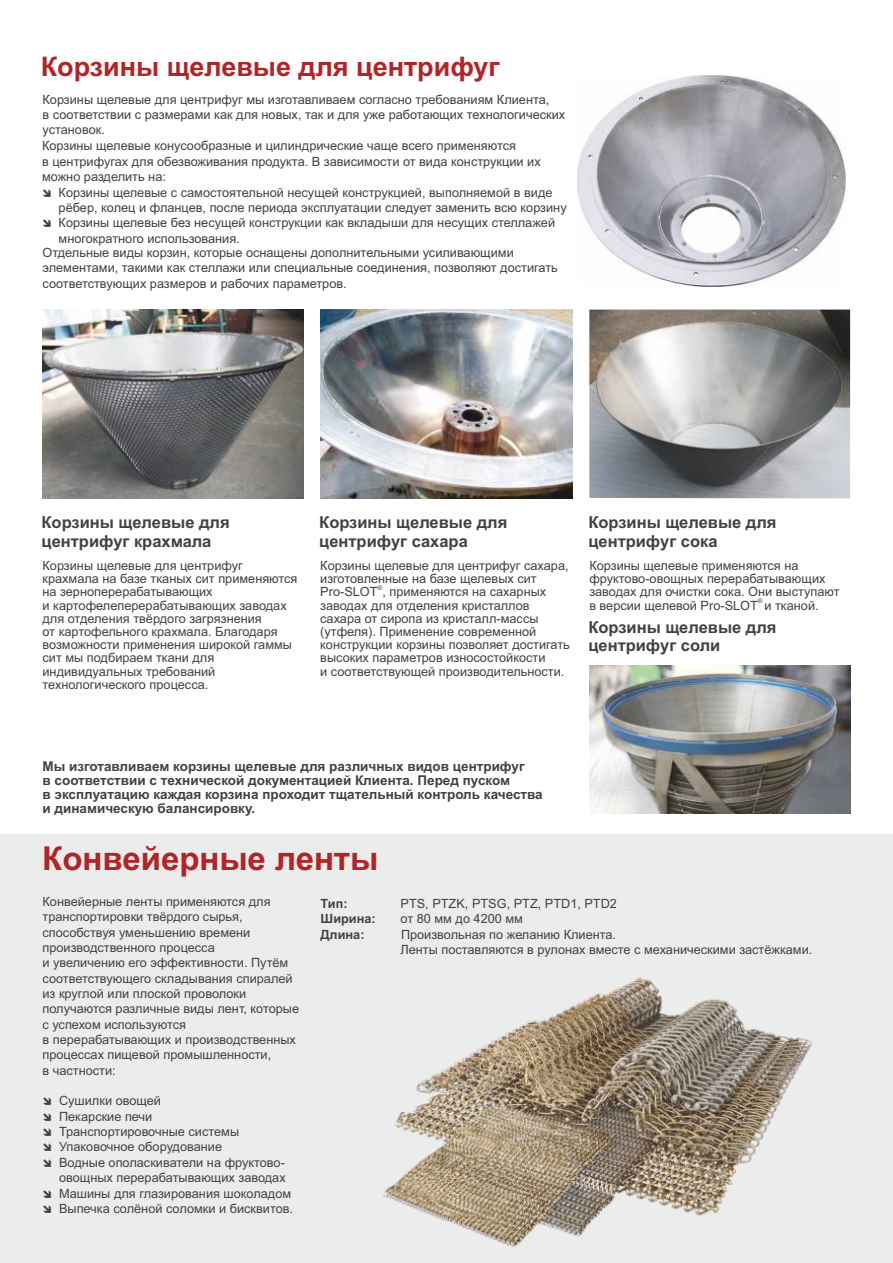
<style>
.page{position:relative;width:893px;height:1263px;background:#fff}
.page>*{position:absolute;margin:0;border:0;box-sizing:border-box;transform-origin:0 0}
.t1{font:700 33px "Arial";color:#b42326}
.t2{font:700 27px "Arial";color:#b42326}
.t3{font:700 16.5px/18.5px "Arial";color:#434242}
.t4{font:700 13.5px/14px "Arial";color:#434242}
.t5{font:12.75px/15.3px "Arial";color:#434242}
.t6{font:700 12.75px "Arial";color:#434242}
.t7{font:6.3px "Arial";color:#434242}
</style>
<div class="page">
<img style="left:43px;top:310px;width:261px;height:188px">
<div style="left:0;top:834px;width:893px;height:429px;background:#ebecec"></div>
<img style="left:577px;top:75px;width:269px;height:211px">
<img style="left:589px;top:310px;width:261px;height:188px">
<img style="left:320px;top:310px;width:253px;height:188px">
<img style="left:589px;top:665px;width:261px;height:148px">
<img style="left:384px;top:978px;width:427px;height:269px">
<h2 class="t2" style="left:41px;top:57px;width:461px">Корзины щелевые для центрифуг</h2>
<p class="t5" style="left:43px;top:93px;width:524px">Корзины щелевые для центрифуг мы изготавливаем согласно требованиям Клиента,<br>в соответствии с размерами как для новых, так и для уже работающих технологических установок.</p>
<p class="t5" style="left:42px;top:140px;width:500px">Корзины щелевые конусообразные и цилиндрические чаще всего применяются<br>в центрифугах для обезвоживания продукта. В зависимости от вида конструкции их можно разделить на:</p>
<p class="t5" style="left:59px;top:186px;width:510px">Корзины щелевые с самостоятельной несущей конструкцией, выполняемой в виде рёбер, колец и фланцев, после периода эксплуатации следует заменить всю корзину Корзины щелевые без несущей конструкции как вкладыши для несущих стеллажей многократного использования.</p>
<p class="t5" style="left:43px;top:246px;width:517px">Отдельные виды корзин, которые оснащены дополнительными усиливающими элементами, такими как стеллажи или специальные соединения, позволяют достигать соответствующих размеров и рабочих параметров.</p>
<p class="t3" style="left:42px;top:515px;width:190px">Корзины щелевые для центрифуг крахмала</p>
<p class="t3" style="left:588px;top:515px;width:190px">Корзины щелевые для центрифуг сока</p>
<p class="t5" style="left:320px;top:560px;width:250px;line-height:13.2px">Корзины щелевые для центрифуг сахара, изготовленные на базе щелевых сит</p>
<p class="t7" style="left:378px;top:585px;width:6px">®</p>
<p class="t5" style="left:320px;top:586px;width:251px;line-height:13.2px">Pro-SLOT , применяются на сахарных заводах для отделения кристаллов сахара от сиропа из кристалл-массы (утфеля). Применение современной конструкции корзины позволяет достигать высоких параметров износостойкости<br>и соответствующей производительности.</p>
<p class="t3" style="left:319px;top:515px;width:190px">Корзины щелевые для центрифуг сахара</p>
<p class="t5" style="left:43px;top:560px;width:257px;line-height:13.2px">Корзины щелевые для центрифуг крахмала на базе тканых сит применяются на зерноперерабатывающих<br>и картофелеперерабатывающих заводах для отделения твёрдого загрязнения<br>от картофельного крахмала. Благодаря возможности применения широкой гаммы сит мы подбираем ткани для индивидуальных требований технологического процесса.</p>
<p class="t5" style="left:589px;top:560px;width:252px;line-height:13.2px">Корзины щелевые применяются на фруктово-овощных перерабатывающих заводах для очистки сока. Они выступают</p>
<p class="t7" style="left:758px;top:599px;width:6px">®</p>
<p class="t5" style="left:589px;top:599px;width:231px">в версии щелевой Pro-SLOT и тканой.</p>
<p class="t3" style="left:588px;top:619px;width:190px">Корзины щелевые для центрифуг соли</p>
<p class="t4" style="left:43px;top:761px;width:502px">Мы изготавливаем корзины щелевые для различных видов центрифуг<br>в соответствии с технической документацией Клиента. Перед пуском<br>в эксплуатацию каждая корзина проходит тщательный контроль качества и динамическую балансировку.</p>
<h1 class="t1" style="left:42px;top:846px;width:338px">Конвейерные ленты</h1>
<p class="t5" style="left:43px;top:895px;width:258px">Конвейерные ленты применяются для транспортировки твёрдого сырья, способствуя уменьшению времени производственного процесса<br>и увеличению его эффективности. Путём соответствующего складывания спиралей из круглой или плоской проволоки получаются различные виды лент, которые с успехом используются<br>в перерабатывающих и производственных процессах пищевой промышленности,<br>в частности:</p>
<p class="t5" style="left:59px;top:1094px;width:236px">Сушилки овощей<br>Пекарские печи<br>Транспортировочные системы<br>Упаковочное оборудование<br>Водные ополаскиватели на фруктово&shy;овощных перерабатывающих заводах<br>Машины для глазирования шоколадом<br>Выпечка солёной соломки и бисквитов.</p>
<p class="t6" style="left:321px;top:899px;width:29px">Тип:</p>
<p class="t5" style="left:401px;top:897px;width:218px">PTS, PTZK, PTSG, PTZ, PTD1, PTD2</p>
<p class="t6" style="left:321px;top:914px;width:57px">Ширина:</p>
<p class="t5" style="left:401px;top:912px;width:124px">от 80 мм до 4200 мм</p>
<p class="t6" style="left:321px;top:929px;width:45px">Длина:</p>
<p class="t5" style="left:400px;top:928px;width:413px">Произвольная по желанию Клиента.<br>Ленты поставляются в рулонах вместе с механическими застёжками.</p>
</div>
